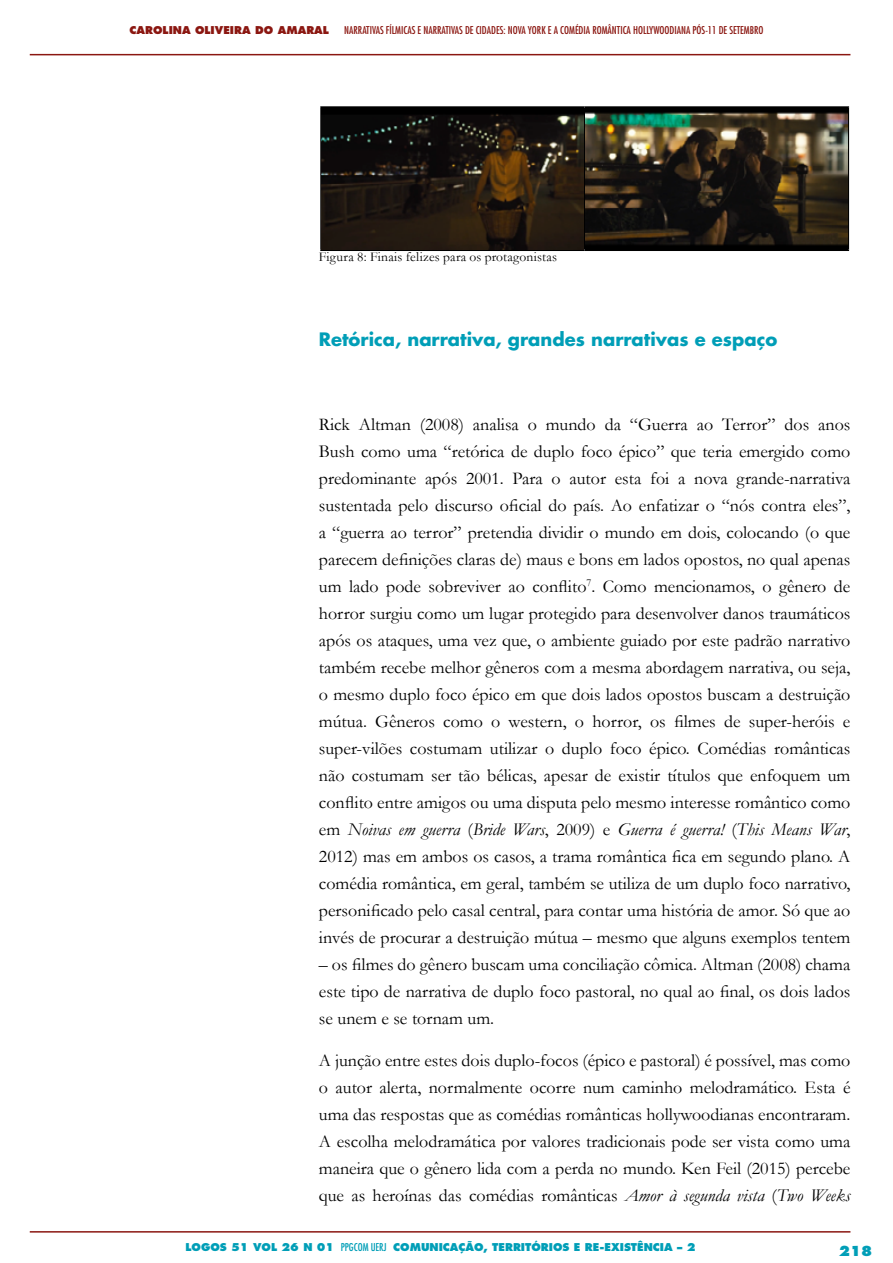
<style>
.page{position:relative;width:893px;height:1263px;background:#fff}
.page>*{position:absolute;margin:0;border:0;box-sizing:border-box;transform-origin:0 0}
.t1{font:18px/27px "Garamond";color:#000;text-align:justify}
.t2{font:700 18px "Futura Std";color:#009eb7}
.t3{font:13.5px "Garamond";letter-spacing:.015em;color:#000}
.t4{font:800 13.5px "Futura Std";color:#009eb7}
.t5{font:condensed 10.5px "Futura Std";color:#8b1711}
.t6{font:800 10.5px "Futura Std";color:#009eb7}
.t7{font:800 10.5px "Futura Std";color:#8b1711}
.s1{font-style:italic}
.s2{font-weight:400;font-stretch:condensed}
</style>
<div class="page">
<hr style="left:30px;top:54px;width:820px;height:1px;background:#8b1711">
<hr style="left:30px;top:1231px;width:820px;height:1px;background:#8b1711">
<hr style="left:320px;top:106px;width:265px;height:2px;background:#000">
<hr style="left:320px;top:108px;width:2px;height:141px;background:#000">
<hr style="left:585px;top:106px;width:264px;height:2px;background:#000">
<hr style="left:848px;top:108px;width:1px;height:141px;background:#000">
<hr style="left:320px;top:249px;width:265px;height:2px;background:#000">
<hr style="left:585px;top:249px;width:264px;height:2px;background:#000">
<img style="left:322px;top:108px;width:526px;height:141px">
<p class="t7" style="left:130px;top:23px;width:201px">CAROLINA OLIVEIRA DO AMARAL</p>
<p class="t5" style="left:344px;top:24px;width:421px">NARRATIVAS FÍLMICAS E NARRATIVAS DE CIDADES: NOVA YORK E A COMÉDIA ROMÂNTICA HOLLYWOODIANA PÓS-11 DE SETEMBRO</p>
<p class="t3" style="left:319px;top:248px;width:240px">Figura 8: Finais felizes para os protagonistas</p>
<p class="t2" style="left:319px;top:327px;width:460px">Retórica, narrativa, grandes narrativas e espaço</p>
<p class="t1" style="left:319px;top:410px;width:533px">Rick Altman (2008) analisa o mundo da “Guerra ao Terror” dos anos Bush como uma “retórica de duplo foco épico” que teria emergido como predominante após 2001. Para o autor esta foi a nova grande-narrativa sustentada pelo discurso oficial do país. Ao enfatizar o “nós contra eles”, a “guerra ao terror” pretendia dividir o mundo em dois, colocando (o que parecem definições claras de) maus e bons em lados opostos, no qual apenas um lado pode sobreviver ao conflito<sup>7</sup>. Como mencionamos, o gênero de horror surgiu como um lugar protegido para desenvolver danos traumáticos após os ataques, uma vez que, o ambiente guiado por este padrão narrativo também recebe melhor gêneros com a mesma abordagem narrativa, ou seja, o mesmo duplo foco épico em que dois lados opostos buscam a destruição mútua. Gêneros como o western, o horror, os filmes de super-heróis e super-vilões costumam utilizar o duplo foco épico. Comédias românticas não costumam ser tão bélicas, apesar de existir títulos que enfoquem um conflito entre amigos ou uma disputa pelo mesmo interesse romântico como em <span class="s1">Noivas em guerra</span> (<span class="s1">Bride Wars</span>, 2009) e <span class="s1">Guerra é guerra!</span> (<span class="s1">This Means War</span>, 2012) mas em ambos os casos, a trama romântica fica em segundo plano. A comédia romântica, em geral, também se utiliza de um duplo foco narrativo, personificado pelo casal central, para contar uma história de amor. Só que ao invés de procurar a destruição mútua – mesmo que alguns exemplos tentem</p>
<p class="t1" style="left:319px;top:950px;width:533px">– os filmes do gênero buscam uma conciliação cômica. Altman (2008) chama este tipo de narrativa de duplo foco pastoral, no qual ao final, os dois lados se unem e se tornam um.</p>
<p class="t1" style="left:319px;top:1046px;width:533px">A junção entre estes dois duplo-focos (épico e pastoral) é possível, mas como o autor alerta, normalmente ocorre num caminho melodramático. Esta é uma das respostas que as comédias românticas hollywoodianas encontraram.<br>A escolha melodramática por valores tradicionais pode ser vista como uma maneira que o gênero lida com a perda no mundo. Ken Feil (2015) percebe que as heroínas das comédias românticas <span class="s1">Amor à segunda vista</span> (<span class="s1">Two Weeks</span></p>
<p class="t6" style="left:185px;top:1240px;width:511px">LOGOS 51 VOL 26 N 01 <span class="s2">PPGCOM UERJ</span> COMUNICAÇÃO, TERRITÓRIOS E RE-EXISTÊNCIA – 2</p>
<p class="t4" style="left:839px;top:1242px;width:35px">218</p>
</div>
